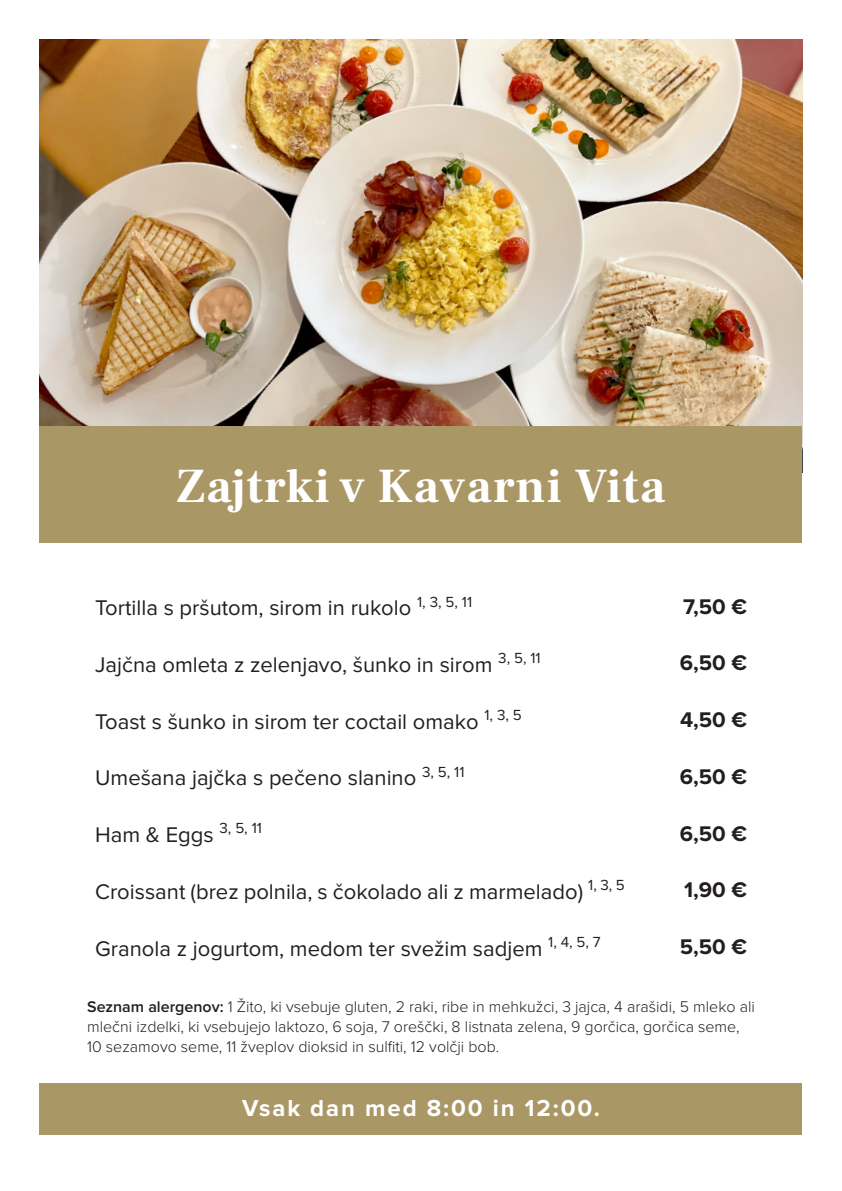
<style>
.page{position:relative;width:842px;height:1191px;background:#fff}
.page>*{position:absolute;margin:0;border:0;box-sizing:border-box;transform-origin:0 0}
.t1{font:700 48px "Frank Ruhl Libre";letter-spacing:.025em;color:#fff}
.t2{font:700 24px "Proxima Nova";letter-spacing:.08em;color:#fff}
.t3{font:22px "Proxima Nova";color:#231f20}
.t4{font:700 22px "Proxima Nova";color:#231f20}
.T_basic{font:300 16px/20px "Proxima Nova";color:#231f20}
.s1{font-weight:600}
</style>
<div class="page">
<img style="left:40px;top:40px;width:762px;height:386px">
<div style="left:40px;top:426px;width:762px;height:116px;background:#aa9766"></div>
<div style="left:40px;top:1083px;width:762px;height:51px;background:#aa9766"></div>
<p class="t1" style="left:177px;top:456px;width:490px">Zajtrki v Kavarni Vita</p>
<p class="t3" style="left:95px;top:598px;width:378px">Tortilla s pršutom, sirom in rukolo <sup>1,</sup> <sup>3,</sup> <sup>5,</sup> <sup>11</sup></p>
<p class="t4" style="left:683px;top:593px;width:65px">7,50 €</p>
<p class="t3" style="left:95px;top:654px;width:447px">Jajčna omleta z zelenjavo, šunko in sirom <sup>3,</sup> <sup>5,</sup> <sup>11</sup></p>
<p class="t4" style="left:680px;top:650px;width:69px">6,50 €</p>
<p class="t3" style="left:95px;top:711px;width:428px">Toast s šunko in sirom ter coctail omako <sup>1,</sup> <sup>3,</sup> <sup>5</sup></p>
<p class="t4" style="left:680px;top:707px;width:69px">4,50 €</p>
<p class="t3" style="left:95px;top:768px;width:371px">Umešana jajčka s pečeno slanino <sup>3,</sup> <sup>5,</sup> <sup>11</sup></p>
<p class="t4" style="left:680px;top:763px;width:69px">6,50 €</p>
<p class="t3" style="left:95px;top:824px;width:168px">Ham &amp; Eggs <sup>3,</sup> <sup>5,</sup> <sup>11</sup></p>
<p class="t4" style="left:680px;top:820px;width:69px">6,50 €</p>
<p class="t3" style="left:95px;top:881px;width:531px">Croissant (brez polnila, s čokolado ali z marmelado) <sup>1,</sup> <sup>3,</sup> <sup>5</sup></p>
<p class="t4" style="left:684px;top:877px;width:64px">1,90 €</p>
<p class="t3" style="left:95px;top:938px;width:507px">Granola z jogurtom, medom ter svežim sadjem <sup>1,</sup> <sup>4,</sup> <sup>5,</sup> <sup>7</sup></p>
<p class="t4" style="left:680px;top:934px;width:69px">5,50 €</p>
<p class="T_basic" style="left:87px;top:997px;width:669px"><span class="s1">Seznam alergenov:</span> 1 Žito, ki vsebuje gluten, 2 raki, ribe in mehkužci, 3 jajca, 4 arašidi, 5 mleko ali mlečni izdelki, ki vsebujejo laktozo, 6 soja, 7 oreščki, 8 listnata zelena, 9 gorčica, gorčica seme,<br>10 sezamovo seme, 11 žveplov dioksid in sulfiti, 12 volčji bob.</p>
<p class="t2" style="left:242px;top:1093px;width:359px">Vsak dan med 8:00 in 12:00.</p>
</div>
